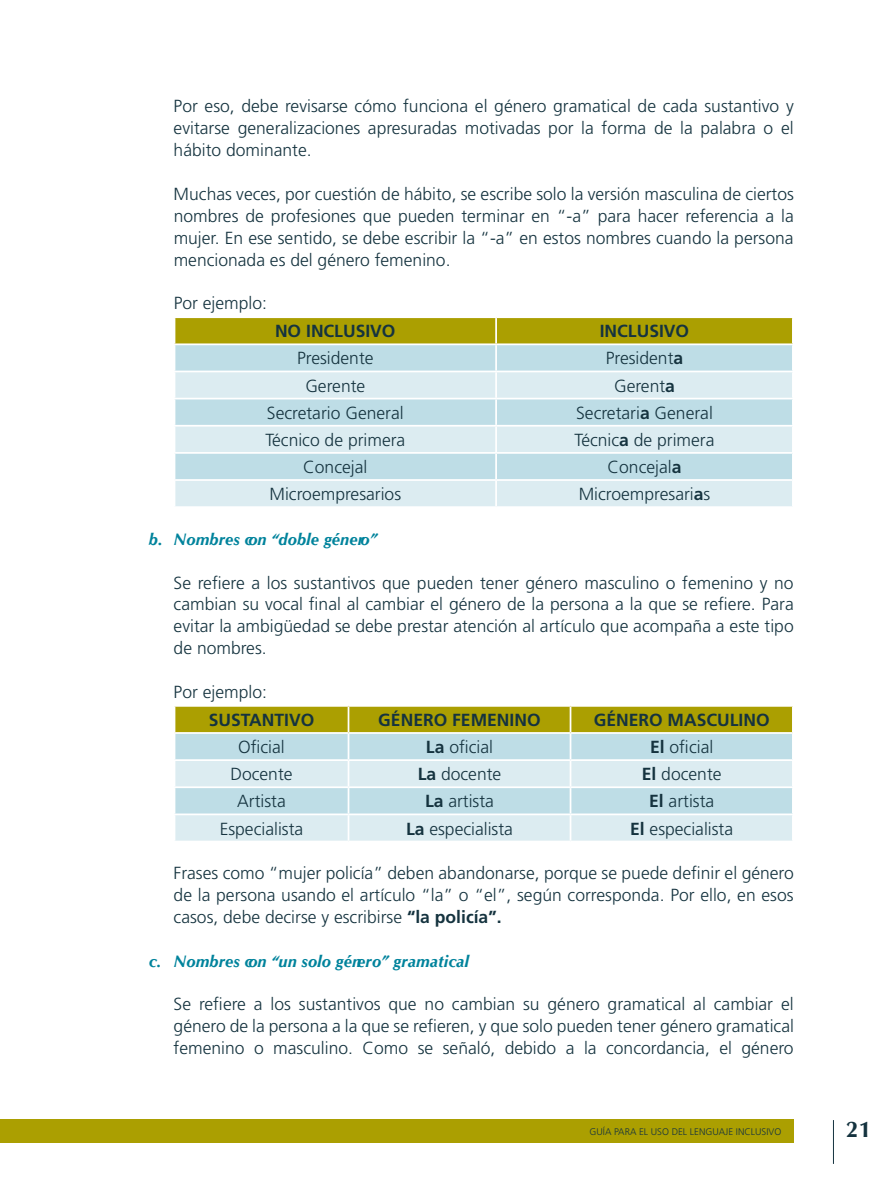
<style>
.page{position:relative;width:893px;height:1191px;background:#fff}
.page>*{position:absolute;margin:0;border:0;box-sizing:border-box;transform-origin:0 0}
.t1{font:700 22.75px "CG Omega";color:#15333f}
.t2{font:300 17.5px/21.9px "Frutiger LT Std";color:#15333f;text-align:justify}
.t3{font:700 17.5px "Frutiger LT Std";color:#15333f}
.t4{font:italic 700 16.62px "CG Omega";color:#00839c}
.t5{font:300 9.62px "Frutiger LT Std";color:#15333f}
.s1{font-weight:700}
</style>
<div class="page">
<hr style="left:833px;top:1120px;width:1px;height:43px;background:#15333f">
<div style="left:0;top:1119px;width:794px;height:24px;background:#ab9f01"></div>
<svg style="left:174px;top:317px;width:619px;height:189px;background:#cbdccd"></svg>
<hr style="left:496px;top:479px;width:298px;height:2px;background:#fff">
<hr style="left:495px;top:481px;width:2px;height:25px;background:#fff">
<hr style="left:792px;top:481px;width:2px;height:25px;background:#fff">
<svg style="left:174px;top:706px;width:619px;height:134px;background:#c9d9c0"></svg>
<hr style="left:792px;top:815px;width:2px;height:25px;background:#fff">
<p class="t2" style="left:174px;top:96px;width:622px">Por eso, debe revisarse cómo funciona el género gramatical de cada sustantivo y evitarse generalizaciones apresuradas motivadas por la forma de la palabra o el hábito dominante.</p>
<p class="t2" style="left:174px;top:183px;width:622px">Muchas veces, por cuestión de hábito, se escribe solo la versión masculina de ciertos nombres de profesiones que pueden terminar en “-a” para hacer referencia a la mujer. En ese sentido, se debe escribir la “-a” en estos nombres cuando la persona mencionada es del género femenino.</p>
<p class="t2" style="left:174px;top:292px;width:95px">Por ejemplo:</p>
<p class="t3" style="left:275px;top:321px;width:122px">NO INCLUSIVO</p>
<p class="t3" style="left:600px;top:321px;width:91px">INCLUSIVO</p>
<p class="t2" style="left:297px;top:348px;width:78px">Presidente</p>
<p class="t2" style="left:606px;top:348px;width:79px">President<span class="s1">a</span></p>
<p class="t2" style="left:305px;top:375px;width:61px">Gerente</p>
<p class="t2" style="left:614px;top:375px;width:62px">Gerent<span class="s1">a</span></p>
<p class="t2" style="left:267px;top:402px;width:138px">Secretario General</p>
<p class="t2" style="left:576px;top:402px;width:138px">Secretari<span class="s1">a</span> General</p>
<p class="t2" style="left:265px;top:429px;width:141px">Técnico de primera</p>
<p class="t2" style="left:574px;top:429px;width:141px">Técnic<span class="s1">a</span> de primera</p>
<p class="t2" style="left:303px;top:456px;width:66px">Concejal</p>
<p class="t2" style="left:608px;top:456px;width:75px">Concejal<span class="s1">a</span></p>
<p class="t2" style="left:270px;top:483px;width:133px">Microempresarios</p>
<p class="t2" style="left:579px;top:483px;width:133px">Microempresari<span class="s1">a</span>s</p>
<p class="t4" style="left:149px;top:529px;width:230px">b. Nombres con “doble género”</p>
<p class="t2" style="left:174px;top:572px;width:622px">Se refiere a los sustantivos que pueden tener género masculino o femenino y no cambian su vocal final al cambiar el género de la persona a la que se refiere. Para evitar la ambigüedad se debe prestar atención al artículo que acompaña a este tipo de nombres.</p>
<p class="t2" style="left:174px;top:681px;width:95px">Por ejemplo:</p>
<p class="t3" style="left:209px;top:709px;width:107px">SUSTANTIVO</p>
<p class="t3" style="left:378px;top:709px;width:164px">GÉNERO FEMENINO</p>
<p class="t3" style="left:594px;top:709px;width:177px">GÉNERO MASCULINO</p>
<p class="t2" style="left:238px;top:736px;width:48px">Oficial</p>
<p class="t2" style="left:426px;top:736px;width:69px"><span class="s1">La</span> oficial</p>
<p class="t2" style="left:650px;top:736px;width:65px"><span class="s1">El</span> oficial</p>
<p class="t2" style="left:230px;top:763px;width:64px">Docente</p>
<p class="t2" style="left:418px;top:763px;width:85px"><span class="s1">La</span> docente</p>
<p class="t2" style="left:642px;top:763px;width:81px"><span class="s1">El</span> docente</p>
<p class="t2" style="left:237px;top:790px;width:50px">Artista</p>
<p class="t2" style="left:425px;top:790px;width:71px"><span class="s1">La</span> artista</p>
<p class="t2" style="left:649px;top:790px;width:67px"><span class="s1">El</span> artista</p>
<p class="t2" style="left:220px;top:817px;width:85px">Especialista</p>
<p class="t2" style="left:406px;top:817px;width:108px"><span class="s1">La</span> especialista</p>
<p class="t2" style="left:630px;top:817px;width:105px"><span class="s1">El</span> especialista</p>
<p class="t2" style="left:174px;top:862px;width:622px">Frases como “mujer policía” deben abandonarse, porque se puede definir el género de la persona usando el artículo “la” o “el”, según corresponda. Por ello, en esos casos, debe decirse y escribirse <span class="s1">“la policía”.</span></p>
<p class="t4" style="left:149px;top:951px;width:322px">c. Nombres con “un solo género” gramatical</p>
<p class="t2" style="left:174px;top:993px;width:622px">Se refiere a los sustantivos que no cambian su género gramatical al cambiar el género de la persona a la que se refieren, y que solo pueden tener género gramatical femenino o masculino. Como se señaló, debido a la concordancia, el género</p>
<p class="t5" style="left:589px;top:1126px;width:193px">GUÍA PARA EL USO DEL LENGUAJE INCLUSIVO</p>
<h1 class="t1" style="left:846px;top:1115px;width:27px">21</h1>
</div>
